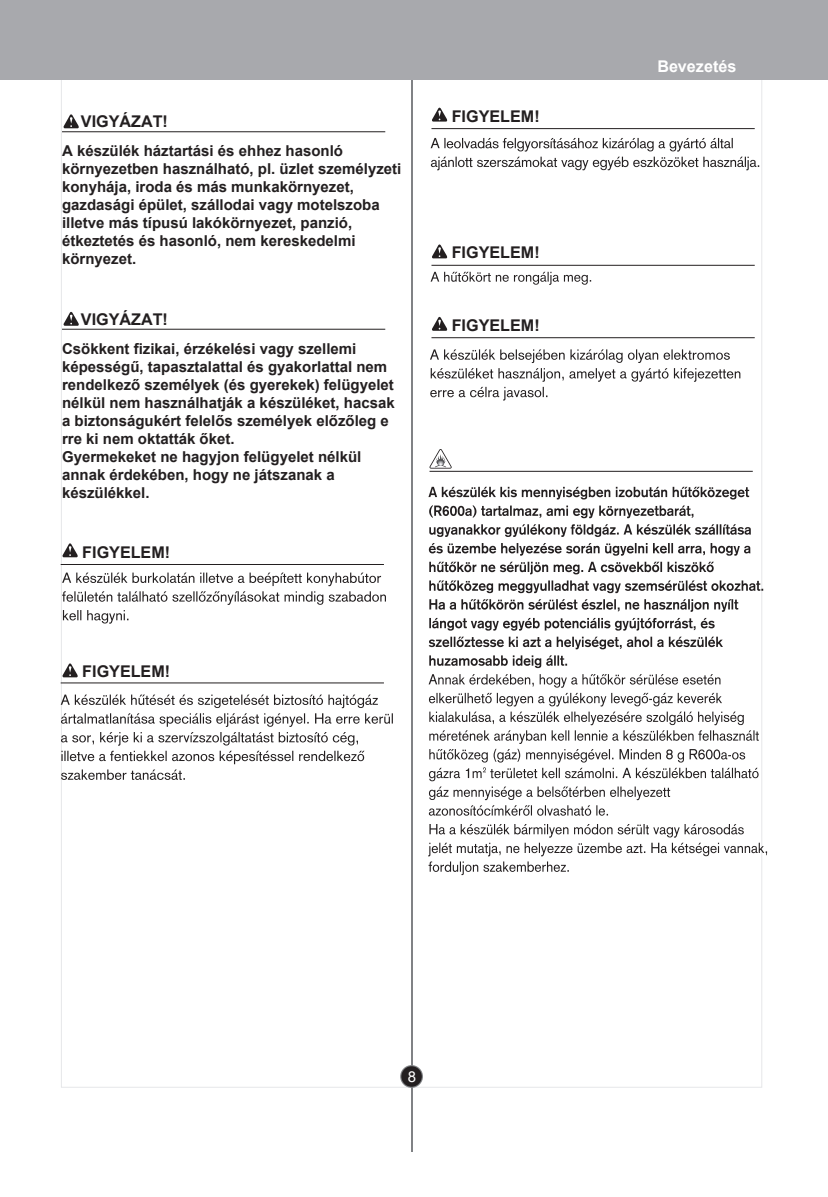
<style>
.page{position:relative;width:828px;height:1197px;background:#fff}
.page>*{position:absolute;margin:0;border:0;box-sizing:border-box;transform-origin:0 0}
.t1{font:700 16.2px "Arial";color:#231f20}
.t2{font:700 16.2px "Arial";color:#fff}
.t3{font:700 15px/18px "Arial";color:#231f20}
.t4{font:15px "Arial";color:#fff}
</style>
<div class="page">
<hr style="left:411px;top:63px;width:1px;height:1088px;background:#808285">
<svg style="left:400px;top:1064px;width:23px;height:23px"></svg>
<div style="left:401px;top:1066px;width:21px;height:20px;background:#231f20;border-radius:50%"></div>
<div style="left:0;top:0;width:828px;height:80px;background:#a8a9ad"></div>
<hr style="left:62px;top:329px;width:323px;height:1px;background:#231f20">
<hr style="left:61px;top:564px;width:323px;height:1px;background:#231f20">
<hr style="left:431px;top:128px;width:323px;height:1px;background:#231f20">
<hr style="left:431px;top:265px;width:323px;height:1px;background:#231f20">
<hr style="left:431px;top:337px;width:323px;height:1px;background:#231f20">
<svg style="left:62px;top:543px;width:16px;height:14px"></svg>
<svg style="left:432px;top:107px;width:16px;height:15px"></svg>
<svg style="left:432px;top:244px;width:16px;height:14px"></svg>
<svg style="left:432px;top:316px;width:16px;height:15px"></svg>
<hr style="left:61px;top:682px;width:323px;height:1px;background:#231f20">
<svg style="left:62px;top:663px;width:16px;height:14px"></svg>
<svg style="left:63px;top:311px;width:16px;height:15px"></svg>
<hr style="left:62px;top:131px;width:323px;height:1px;background:#231f20">
<svg style="left:63px;top:114px;width:16px;height:14px"></svg>
<hr style="left:429px;top:471px;width:324px;height:1px;background:#231f20">
<svg style="left:429px;top:449px;width:23px;height:19px"></svg>
<svg style="left:62px;top:572px;width:324px;height:51px"></svg>
<svg style="left:61px;top:694px;width:332px;height:32px"></svg>
<svg style="left:61px;top:732px;width:303px;height:47px"></svg>
<svg style="left:430px;top:138px;width:329px;height:32px"></svg>
<svg style="left:430px;top:272px;width:161px;height:13px"></svg>
<svg style="left:430px;top:349px;width:310px;height:51px"></svg>
<svg style="left:428px;top:487px;width:321px;height:12px"></svg>
<svg style="left:429px;top:505px;width:264px;height:13px"></svg>
<svg style="left:429px;top:524px;width:322px;height:13px"></svg>
<svg style="left:429px;top:543px;width:321px;height:12px"></svg>
<svg style="left:429px;top:561px;width:285px;height:13px"></svg>
<svg style="left:429px;top:580px;width:334px;height:13px"></svg>
<svg style="left:429px;top:599px;width:309px;height:12px"></svg>
<svg style="left:429px;top:618px;width:285px;height:12px"></svg>
<svg style="left:429px;top:636px;width:294px;height:13px"></svg>
<svg style="left:429px;top:655px;width:138px;height:13px"></svg>
<svg style="left:428px;top:674px;width:331px;height:141px"></svg>
<svg style="left:428px;top:823px;width:339px;height:52px"></svg>
<p class="t1" style="left:81px;top:111px;width:89px">VIGYÁZAT!</p>
<p class="t3" style="left:62px;top:142px;width:341px">A készülék háztartási és ehhez hasonló környezetben használható, pl. üzlet személyzeti konyhája, iroda és más munkakörnyezet, gazdasági épület, szállodai vagy motelszoba illetve más típusú lakókörnyezet, panzió, étkeztetés és hasonló, nem kereskedelmi környezet.</p>
<p class="t1" style="left:81px;top:308px;width:89px">VIGYÁZAT!</p>
<p class="t3" style="left:62px;top:340px;width:334px">Csökkent fizikai, érzékelési vagy szellemi képességű, tapasztalattal és gyakorlattal nem rendelkező személyek (és gyerekek) felügyelet nélkül nem használhatják a készüléket, hacsak a biztonságukért felelős személyek előzőleg e rre ki nem oktatták őket.<br>Gyermekeket ne hagyjon felügyelet nélkül annak érdekében, hogy ne játszanak a készülékkel.</p>
<p class="t1" style="left:82px;top:541px;width:89px">FIGYELEM!</p>
<p class="t1" style="left:82px;top:661px;width:89px">FIGYELEM!</p>
<p class="t1" style="left:452px;top:105px;width:89px">FIGYELEM!</p>
<p class="t1" style="left:452px;top:242px;width:89px">FIGYELEM!</p>
<p class="t1" style="left:452px;top:314px;width:89px">FIGYELEM!</p>
<p class="t2" style="left:657px;top:56px;width:80px">Bevezetés</p>
<p class="t4" style="left:408px;top:1066px;width:10px">8</p>
</div>
